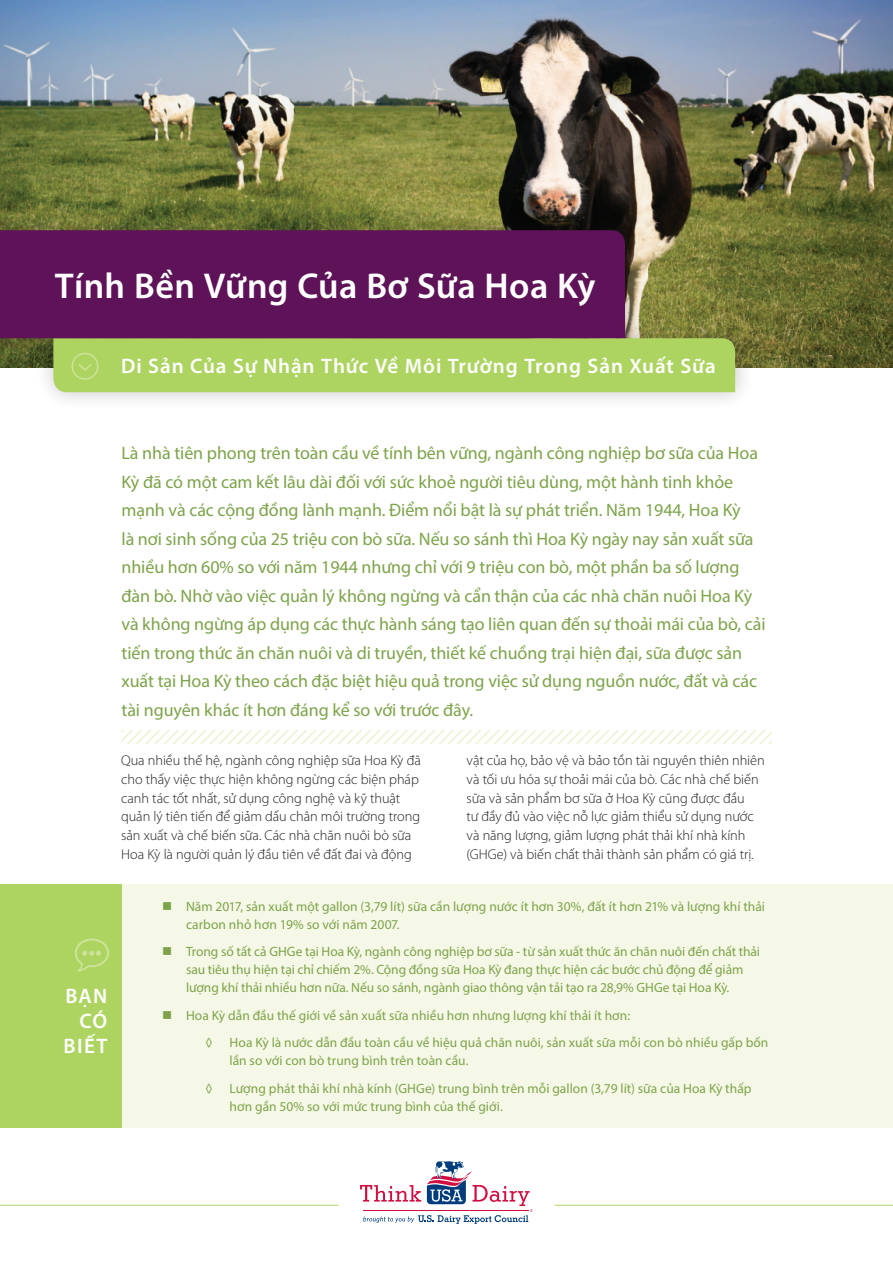
<style>
.page{position:relative;width:893px;height:1263px;background:#fff}
.page>*{position:absolute;margin:0;border:0;box-sizing:border-box;transform-origin:0 0}
.Sheet_Title{font:600 36px "Myriad Pro";letter-spacing:.01em;color:#fff}
.Subtitle{font:600 21px/25.2px "Myriad Pro";letter-spacing:.045em;color:#fff;text-align:right}
.Intro_Copy{font:18px/28.5px "Myriad Pro";letter-spacing:-.005em;color:#7da34a}
.Body_Copy{font:300 14.25px/18.8px "Myriad Pro";letter-spacing:-.005em;color:#231f20}
.t1{font:13.5px/18px "Myriad Pro";color:#7da34a}
</style>
<div class="page">
<img style="left:0;top:0;width:893px;height:367px">
<div style="left:0;top:211px;width:754px;height:200px;background:#231f20;opacity:.25"></div>
<div style="left:0;top:230px;width:625px;height:108px;background:#5e1258"></div>
<hr style="left:0;top:1205px;width:338px;height:1px;background:#add461">
<hr style="left:554px;top:1205px;width:339px;height:1px;background:#add461">
<div style="left:53px;top:338px;width:682px;height:54px;background:#add461"></div>
<svg style="left:360px;top:1161px;width:173px;height:63px"></svg>
<div style="left:0;top:884px;width:893px;height:243px;background:#f6f8e7"></div>
<div style="left:0;top:884px;width:122px;height:243px;background:#add461"></div>
<svg style="left:75px;top:938px;width:34px;height:33px"></svg>
<svg style="left:122px;top:730px;width:650px;height:13px"></svg>
<p class="Sheet_Title" style="left:55px;top:263px;width:542px">Tính Bền Vững Của Bơ Sữa Hoa Kỳ</p>
<p class="Subtitle" style="left:121px;top:353px;width:596px">Di Sản Của Sự Nhận Thức Về Môi Trường Trong Sản Xuất Sữa</p>
<p class="Intro_Copy" style="left:122px;top:438px;width:646px">Là nhà tiên phong trên toàn cầu về tính bên vững, ngành công nghiệp bơ sữa của Hoa Kỳ đã có một cam kết lâu dài đối với sức khoẻ người tiêu dùng, một hành tinh khỏe mạnh và các cộng đồng lành mạnh. Điểm nổi bật là sự phát triển. Năm 1944, Hoa Kỳ<br>là nơi sinh sống của 25 triệu con bò sữa. Nếu so sánh thì Hoa Kỳ ngày nay sản xuất sữa nhiều hơn 60% so với năm 1944 nhưng chỉ với 9 triệu con bò, một phần ba số lượng đàn bò. Nhờ vào việc quản lý không ngừng và cẩn thận của các nhà chăn nuôi Hoa Kỳ và không ngừng áp dụng các thực hành sáng tạo liên quan đến sự thoải mái của bò, cải tiến trong thức ăn chăn nuôi và di truyền, thiết kế chuồng trại hiện đại, sữa được sản xuất tại Hoa Kỳ theo cách đặc biệt hiệu quả trong việc sử dụng nguồn nước, đất và các tài nguyên khác ít hơn đáng kể so với trước đây.</p>
<p class="Body_Copy" style="left:121px;top:751px;width:301px">Qua nhiều thế hệ, ngành công nghiệp sữa Hoa Kỳ đã cho thấy việc thực hiện không ngừng các biện pháp canh tác tốt nhất, sử dụng công nghệ và kỹ thuật quản lý tiên tiến để giảm dấu chân môi trường trong sản xuất và chế biến sữa. Các nhà chăn nuôi bò sữa Hoa Kỳ là người quản lý đầu tiên về đất đai và động</p>
<p class="Body_Copy" style="left:467px;top:751px;width:300px">vật của họ, bảo vệ và bảo tồn tài nguyên thiên nhiên và tối ưu hóa sự thoải mái của bò. Các nhà chế biến sữa và sản phẩm bơ sữa ở Hoa Kỳ cũng được đầu<br>tư đầy đủ vào việc nỗ lực giảm thiểu sử dụng nước và năng lượng, giảm lượng phát thải khí nhà kính (GHGe) và biến chất thải thành sản phẩm có giá trị.</p>
<p class="Subtitle" style="left:64px;top:982px;width:45px">BẠN<br>CÓ<br>BIẾT</p>
<p class="t1" style="left:186px;top:897px;width:581px;text-indent:-24px">■ Năm 2017, sản xuất một gallon (3,79 lít) sữa cần lượng nước ít hơn 30%, đất ít hơn 21% và lượng khí thải carbon nhỏ hơn 19% so với năm 2007.</p>
<p class="t1" style="left:162px;top:943px;width:599px;text-align:center">■ Trong số tất cả GHGe tại Hoa Kỳ, ngành công nghiệp bơ sữa - từ sản xuất thức ăn chăn nuôi đến chất thải sau tiêu thụ hiện tại chỉ chiếm 2%. Cộng đồng sữa Hoa Kỳ đang thực hiện các bước chủ động để giảm<br>lượng khí thải nhiều hơn nữa. Nếu so sánh, ngành giao thông vận tải tạo ra 28,9% GHGe tại Hoa Kỳ.</p>
<p class="t1" style="left:162px;top:1006px;width:470px">■ Hoa Kỳ dẫn đầu thế giới về sản xuất sữa nhiều hơn nhưng lượng khí thải ít hơn:</p>
<p class="t1" style="left:206px;top:1034px;width:9px">◊</p>
<p class="t1" style="left:230px;top:1034px;width:540px">Hoa Kỳ là nước dẫn đầu toàn cầu về hiệu quả chăn nuôi, sản xuất sữa mỗi con bò nhiều gấp bốn lần so với con bò trung bình trên toàn cầu.</p>
<p class="t1" style="left:206px;top:1079px;width:9px">◊</p>
<p class="t1" style="left:230px;top:1079px;width:523px">Lượng phát thải khí nhà kính (GHGe) trung bình trên mỗi gallon (3,79 lít) sữa của Hoa Kỳ thấp hơn gần 50% so với mức trung bình của thế giới.</p>
</div>
